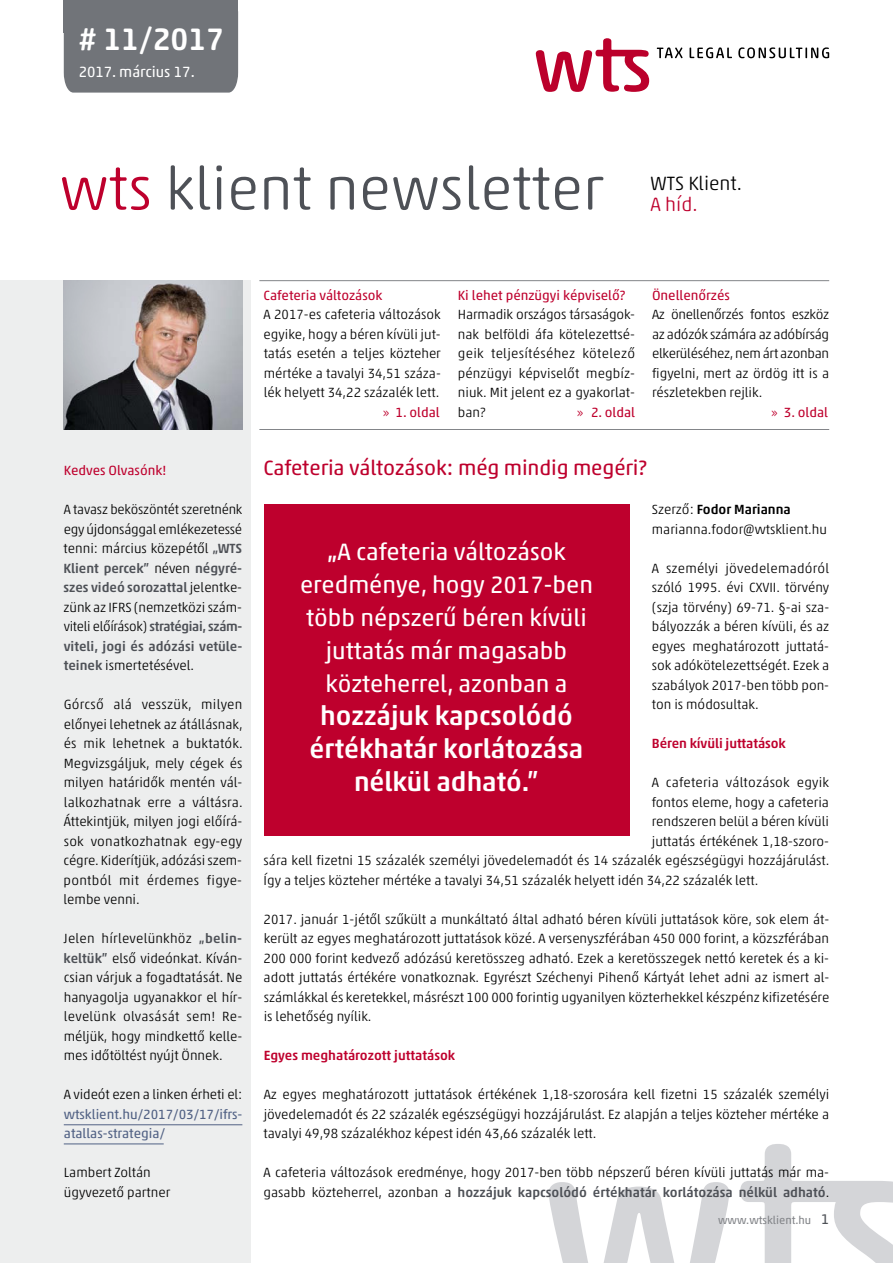
<style>
.page{position:relative;width:893px;height:1263px;background:#fff}
.page>*{position:absolute;margin:0;border:0;box-sizing:border-box;transform-origin:0 0}
.t1{font:300 60px "Akko Rounded Pro";color:#4e5157}
.t2{font:500 31.5px "Akko Rounded Pro";color:#fff}
.t3{font:500 27px/33px "Akko Pro";color:#fff;text-align:center}
.t4{font:24px/33px "Akko Pro";color:#fff;text-align:center}
.t5{font:21px "Akko Rounded Pro";letter-spacing:-.005em;color:#be002d}
.t6{font:300 19.5px "Akko Rounded Pro";color:#000}
.t7{font:300 19.5px "Akko Rounded Pro";color:#be002d}
.t8{font:15px "Akko Rounded Pro";color:#fff}
.t9{font:300 13.5px/19.5px "Akko Pro";color:#000;text-align:justify}
.t10{font:13.5px "Akko Pro";color:#be002d}
.t11{font:300 13.5px "Akko Pro";letter-spacing:-.02em;color:#000}
.t12{font:500 13.5px "Akko Pro";color:#be002d}
.t13{font:13.5px/19.5px "Akko Pro";color:#516184}
.t14{font:300 13.5px "Akko Pro";letter-spacing:.02em;color:#000}
.t15{font:11.25px "Akko Pro";color:#838589}
.s1{color:#be002d}
.s2{font-weight:500;color:#4e5157}
.s3{font-weight:400;color:#be002d}
.s4{font-weight:300}
.s5{font-weight:500}
.s6{font-size:14.25px;color:#4e5157}
</style>
<div class="page">
<div style="left:0;top:281px;width:251px;height:982px;background:#edeeee"></div>
<svg style="left:549px;top:1182px;width:180px;height:81px"></svg>
<svg style="left:740px;top:1144px;width:153px;height:119px"></svg>
<div style="left:64px;top:0;width:174px;height:32px;background:#717479"></div>
<div style="left:64px;top:32px;width:174px;height:61px;background:#717479"></div>
<svg style="left:657px;top:47px;width:172px;height:11px"></svg>
<svg style="left:536px;top:38px;width:113px;height:54px"></svg>
<hr style="left:259px;top:280px;width:570px;height:1px;background:#838589">
<hr style="left:259px;top:429px;width:570px;height:1px;background:#838589">
<img style="left:64px;top:281px;width:178px;height:148px">
<div style="left:264px;top:504px;width:365px;height:332px;background:#be002d"></div>
<hr style="left:64px;top:1124px;width:178px;height:1px;background:#516184">
<hr style="left:64px;top:1143px;width:100px;height:1px;background:#516184">
<h2 class="t2" style="left:79px;top:20px;width:147px"># 11/2017</h2>
<p class="t8" style="left:79px;top:63px;width:118px">2017. március 17.</p>
<h1 class="t1" style="left:60px;top:151px;width:545px"><span class="s1">wts</span> klient newsletter</h1>
<h3 class="t6" style="left:651px;top:171px;width:93px">WTS Klient.</h3>
<h3 class="t7" style="left:651px;top:192px;width:48px">A híd.</h3>
<p class="t10" style="left:64px;top:462px;width:104px">Kedves Olvasónk!</p>
<p class="t9" style="left:64px;top:499px;width:180px">A tavasz beköszöntét szeretnénk egy újdonsággal emlékezetessé tenni: március közepétől <span class="s2">„WTS Klient percek”</span> néven <span class="s2">négyré&shy;szes videó sorozattal</span> jelentke&shy;zünk az IFRS (nemzetközi szám&shy;viteli előírások) <span class="s2">stratégiai, szám&shy;viteli, jogi és adózási vetüle&shy;teinek</span> ismertetésével.</p>
<p class="t9" style="left:64px;top:694px;width:181px">Górcső alá vesszük, milyen előnyei lehetnek az átállásnak, és mik lehetnek a buktatók.<br>Megvizsgáljuk, mely cégek és milyen határidők mentén vál&shy;lalkozhatnak erre a váltásra.<br>Áttekintjük, milyen jogi előírá&shy;sok vonatkozhatnak egy-egy cégre. Kiderítjük, adózási szem&shy;pontból mit érdemes figye&shy;lembe venni.</p>
<p class="t9" style="left:64px;top:928px;width:180px">Jelen hírlevelünkhöz <span class="s2">„belin&shy;keltük”</span> első videónkat. Kíván&shy;csian várjuk a fogadtatását. Ne hanyagolja ugyanakkor el hír&shy;levelünk olvasását sem! Re&shy;méljük, hogy mindkettő kelle&shy;mes időtöltést nyújt Önnek.</p>
<p class="t9" style="left:64px;top:1084px;width:180px">A videót ezen a linken érheti el:</p>
<p class="t13" style="left:64px;top:1104px;width:180px">wtsklient.hu/2017/03/17/ifrs&shy;atallas-strategia/</p>
<p class="t9" style="left:64px;top:1162px;width:108px">Lambert Zoltán ügyvezető partner</p>
<p class="t10" style="left:264px;top:287px;width:120px">Cafeteria változások</p>
<p class="t9" style="left:264px;top:304px;width:179px;text-align:right">A 2017-es cafeteria változások egyike, hogy a béren kívüli jut&shy;tatás esetén a teljes közteher mértéke a tavalyi 34,51 száza&shy;lék helyett 34,22 százalék lett. <span class="s1">»</span> <span class="s3">1. oldal</span></p>
<p class="t10" style="left:458px;top:287px;width:169px">Ki lehet pénzügyi képviselő?</p>
<p class="t9" style="left:458px;top:304px;width:179px">Harmadik országos társaságok&shy;nak belföldi áfa kötelezettsé&shy;geik teljesítéséhez kötelező pénzügyi képviselőt megbíz&shy;niuk. Mit jelent ez a gyakorlat&shy;ban?</p>
<p class="t10" style="left:577px;top:404px;width:60px"><span class="s4">»</span> 2. oldal</p>
<p class="t10" style="left:652px;top:287px;width:79px">Önellenőrzés</p>
<p class="t11" style="left:652px;top:306px;width:179px">Az önellenőrzés fontos eszköz</p>
<p class="t11" style="left:652px;top:326px;width:179px">az adózók számára az adóbírság</p>
<p class="t11" style="left:652px;top:345px;width:179px">elkerüléséhez, nem árt azonban</p>
<p class="t9" style="left:652px;top:363px;width:179px">figyelni, mert az ördög itt is a</p>
<p class="t9" style="left:652px;top:382px;width:112px">részletekben rejlik.</p>
<p class="t10" style="left:771px;top:404px;width:58px"><span class="s4">»</span> 3. oldal</p>
<h3 class="t5" style="left:264px;top:455px;width:385px">Cafeteria változások: még mindig megéri?</h3>
<p class="t9" style="left:652px;top:499px;width:177px">Szerző: <span class="s5">Fodor Marianna </span>marianna.fodor@wtsklient.hu</p>
<p class="t9" style="left:652px;top:558px;width:179px">A személyi jövedelemadóról szóló 1995. évi CXVII. törvény (szja törvény) 69-71. §-ai sza&shy;bályozzák a béren kívüli, és az egyes meghatározott juttatá&shy;sok adókötelezettségét. Ezek a szabályok 2017-ben több pon&shy;ton is módosultak.</p>
<p class="t12" style="left:652px;top:735px;width:136px">Béren kívüli juttatások</p>
<p class="t14" style="left:652px;top:774px;width:179px">A cafeteria változások egyik</p>
<p class="t9" style="left:652px;top:792px;width:179px">fontos eleme, hogy a cafeteria</p>
<p class="t9" style="left:652px;top:811px;width:179px">rendszeren belül a béren kívüli</p>
<p class="t9" style="left:652px;top:831px;width:179px">juttatás értékének 1,18-szoro-</p>
<p class="t9" style="left:264px;top:850px;width:567px">sára kell fizetni 15 százalék személyi jövedelemadót és 14 százalék egészségügyi hozzájárulást.</p>
<p class="t9" style="left:264px;top:870px;width:496px">Így a teljes közteher mértéke a tavalyi 34,51 százalék helyett idén 34,22 százalék lett.</p>
<p class="t9" style="left:264px;top:909px;width:567px">2017. január 1-jétől szűkült a munkáltató által adható béren kívüli juttatások köre, sok elem át&shy;került az egyes meghatározott juttatások közé. A versenyszférában 450 000 forint, a közszférában 200 000 forint kedvező adózású keretösszeg adható. Ezek a keretösszegek nettó keretek és a ki&shy;adott juttatás értékére vonatkoznak. Egyrészt Széchenyi Pihenő Kártyát lehet adni az ismert al&shy;számlákkal és keretekkel, másrészt 100 000 forintig ugyanilyen közterhekkel készpénz kifizetésére is lehetőség nyílik.</p>
<p class="t12" style="left:264px;top:1047px;width:193px">Egyes meghatározott juttatások</p>
<p class="t9" style="left:264px;top:1084px;width:567px">Az egyes meghatározott juttatások értékének 1,18-szorosára kell fizetni 15 százalék személyi jövedelemadót és 22 százalék egészségügyi hozzájárulást. Ez alapján a teljes közteher mértéke a tavalyi 49,98 százalékhoz képest idén 43,66 százalék lett.</p>
<p class="t9" style="left:264px;top:1162px;width:567px">A cafeteria változások eredménye, hogy 2017-ben több népszerű béren kívüli juttatás már ma&shy;gasabb közteherrel, azonban a <span class="s2">hozzájuk kapcsolódó értékhatár korlátozása nélkül adható</span>.</p>
<p class="t15" style="left:718px;top:1213px;width:113px">www.wtsklient.hu <span class="s6">1</span></p>
<h3 class="t4" style="left:300px;top:535px;width:294px"><span class="s5">„</span>A cafeteria változások eredménye, hogy 2017-ben több népszerű béren kívüli juttatás már magasabb közteherrel, azonban a</h3>
<h3 class="t3" style="left:310px;top:699px;width:275px">hozzájuk kapcsolódó értékhatár korlátozása nélkül adható.”</h3>
</div>
